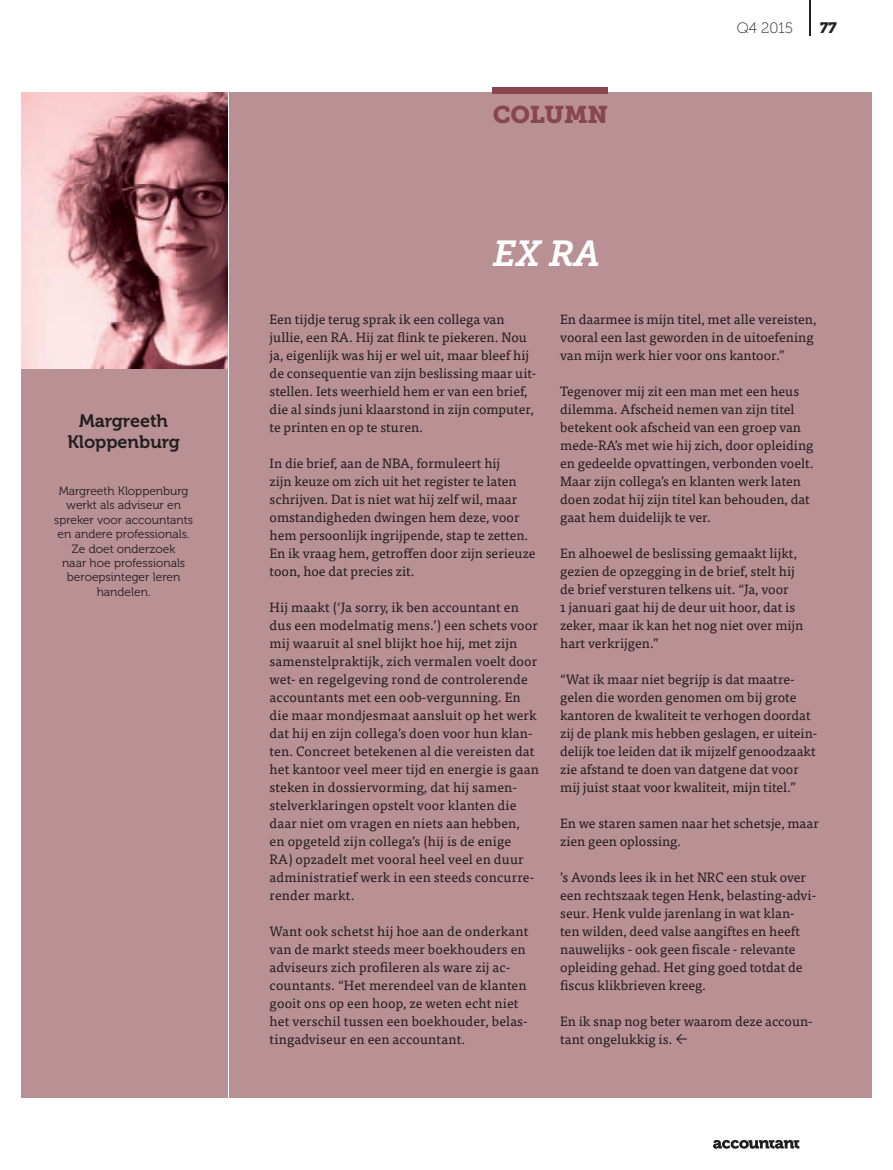
<style>
.page{position:relative;width:893px;height:1170px;background:#fff}
.page>*{position:absolute;margin:0;border:0;box-sizing:border-box;transform-origin:0 0}
.t1{font:italic 36px "Museo Slab 700";color:#fff}
.t2{font:24px "Museo Slab 900";letter-spacing:-.01em;color:#88464f}
.t3{font:18px/21.6px "Museo 700";color:#231f20;text-align:center}
.t4{font:15px "Museo 100";letter-spacing:-.005em;color:#231f20}
.t5{font:15px "Museo 900";color:#231f20}
.t6{font:13.5px/18px "Tisa Pro";color:#231f20}
.t7{font:12px/14.4px "Museo 300";color:#231f20;text-align:center}
</style>
<div class="page">
<hr style="left:0;top:616px;width:1px;height:110px;background:#193255">
<hr style="left:0;top:0;width:1px;height:63px;background:#193255">
<hr style="left:809px;top:0;width:2px;height:36px;background:#231f20">
<svg style="left:713px;top:1140px;width:86px;height:8px"></svg>
<div style="left:22px;top:93px;width:850px;height:1004px;background:#b99093"></div>
<div style="left:493px;top:87px;width:115px;height:6px;background:#88464f"></div>
<img style="left:22px;top:93px;width:206px;height:276px">
<hr style="left:228px;top:93px;width:1px;height:1004px;background:#fff">
<h3 class="t3" style="left:67px;top:410px;width:114px">Margreeth<br>Kloppenburg</h3>
<p class="t7" style="left:54px;top:484px;width:141px">Margreeth Kloppenburg werkt als adviseur en spreker voor accountants en andere professionals.<br>Ze doet onderzoek<br>naar hoe professionals beroepsinteger leren handelen.</p>
<h2 class="t2" style="left:493px;top:101px;width:117px">COLUMN</h2>
<h1 class="t1" style="left:493px;top:234px;width:109px">EX RA</h1>
<p class="t4" style="left:737px;top:19px;width:58px">Q4 2015</p>
<p class="t5" style="left:820px;top:19px;width:18px">77</p>
<p class="t6" style="left:270px;top:309px;width:268px">Een tijdje terug sprak ik een collega van jullie, een RA. Hij zat flink te piekeren. Nou ja, eigenlijk was hij er wel uit, maar bleef hij de consequentie van zijn beslissing maar uit&shy;stellen. Iets weerhield hem er van een brief, die al sinds juni klaarstond in zijn computer, te printen en op te sturen.</p>
<p class="t6" style="left:270px;top:453px;width:267px">In die brief, aan de NBA, formuleert hij<br>zijn keuze om zich uit het register te laten schrijven. Dat is niet wat hij zelf wil, maar omstandigheden dwingen hem deze, voor hem persoonlijk ingrijpende, stap te zetten.<br>En ik vraag hem, getroffen door zijn serieuze toon, hoe dat precies zit.</p>
<p class="t6" style="left:270px;top:597px;width:271px">Hij maakt (‘Ja sorry, ik ben accountant en dus een modelmatig mens.’) een schets voor mij waaruit al snel blijkt hoe hij, met zijn samenstelpraktijk, zich vermalen voelt door wet- en regelgeving rond de controlerende accountants met een oob-vergunning. En die maar mondjesmaat aansluit op het werk dat hij en zijn collega’s doen voor hun klan&shy;ten. Concreet betekenen al die vereisten dat het kantoor veel meer tijd en energie is gaan steken in dossiervorming, dat hij samen&shy;stelverklaringen opstelt voor klanten die daar niet om vragen en niets aan hebben,<br>en opgeteld zijn collega’s (hij is de enige<br>RA) opzadelt met vooral heel veel en duur administratief werk in een steeds concurre&shy;render markt.</p>
<p class="t6" style="left:270px;top:921px;width:260px">Want ook schetst hij hoe aan de onderkant van de markt steeds meer boekhouders en adviseurs zich profileren als ware zij ac&shy;countants. “Het merendeel van de klanten gooit ons op een hoop, ze weten echt niet het verschil tussen een boekhouder, belas&shy;tingadviseur en een accountant.</p>
<p class="t6" style="left:560px;top:309px;width:258px">En daarmee is mijn titel, met alle vereisten, vooral een last geworden in de uitoefening van mijn werk hier voor ons kantoor.”</p>
<p class="t6" style="left:560px;top:381px;width:255px">Tegenover mij zit een man met een heus dilemma. Afscheid nemen van zijn titel betekent ook afscheid van een groep van mede-RA’s met wie hij zich, door opleiding en gedeelde opvattingen, verbonden voelt.<br>Maar zijn collega’s en klanten werk laten doen zodat hij zijn titel kan behouden, dat gaat hem duidelijk te ver.</p>
<p class="t6" style="left:560px;top:543px;width:245px">En alhoewel de beslissing gemaakt lijkt, gezien de opzegging in de brief, stelt hij de brief versturen telkens uit. “Ja, voor<br>1 januari gaat hij de deur uit hoor, dat is zeker, maar ik kan het nog niet over mijn hart verkrijgen.”</p>
<p class="t6" style="left:560px;top:669px;width:259px">“Wat ik maar niet begrijp is dat maatre&shy;gelen die worden genomen om bij grote kantoren de kwaliteit te verhogen doordat zij de plank mis hebben geslagen, er uitein&shy;delijk toe leiden dat ik mijzelf genoodzaakt zie afstand te doen van datgene dat voor mij juist staat voor kwaliteit, mijn titel.”</p>
<p class="t6" style="left:560px;top:813px;width:260px">En we staren samen naar het schetsje, maar zien geen oplossing.</p>
<p class="t6" style="left:560px;top:867px;width:257px">’s Avonds lees ik in het NRC een stuk over een rechtszaak tegen Henk, belasting-advi&shy;seur. Henk vulde jarenlang in wat klan&shy;ten wilden, deed valse aangiftes en heeft nauwelijks - ook geen fiscale - relevante opleiding gehad. Het ging goed totdat de fiscus klikbrieven kreeg.</p>
<p class="t6" style="left:560px;top:1011px;width:254px">En ik snap nog beter waarom deze accoun&shy;tant ongelukkig is.</p>
</div>
